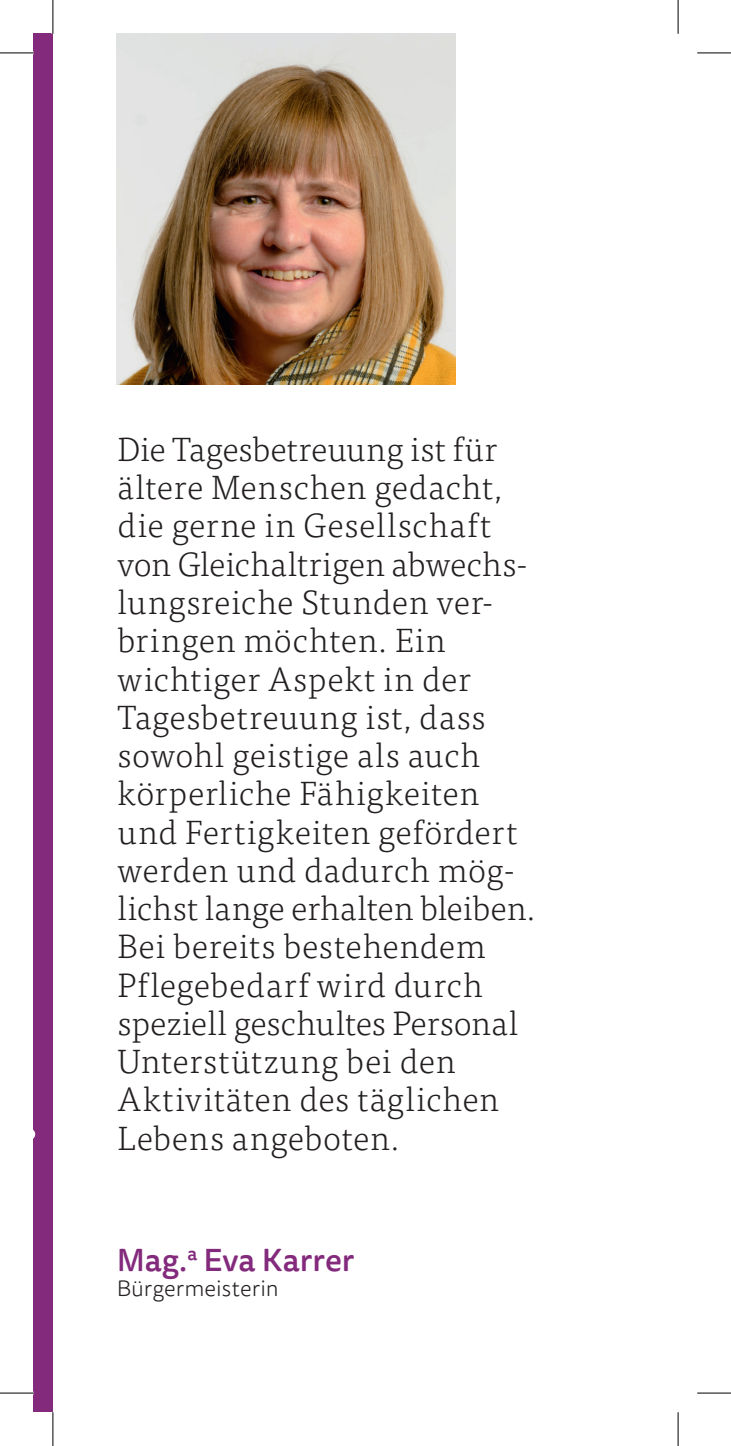
<style>
.page{position:relative;width:731px;height:1446px;background:#fff}
.page>*{position:absolute;margin:0;border:0;box-sizing:border-box;transform-origin:0 0}
.t1{font:300 33.75px/38.2px "Tisa Pro";letter-spacing:.015em;color:#231f20}
.t2{font:500 31.5px "Tisa Sans Pro";color:#832a7c}
.t3{font:300 22.5px "Tisa Sans Pro";color:#231f20}
</style>
<div class="page">
<div style="left:34px;top:34px;width:19px;height:1377px;background:#832a7c"></div>
<img style="left:117px;top:34px;width:339px;height:350px">
<hr style="left:0;top:53px;width:34px;height:1px;background:#000">
<hr style="left:697px;top:53px;width:34px;height:1px;background:#000">
<hr style="left:0;top:1392px;width:34px;height:1px;background:#000">
<hr style="left:697px;top:1392px;width:34px;height:1px;background:#000">
<hr style="left:53px;top:0;width:1px;height:34px;background:#000">
<hr style="left:53px;top:1411px;width:1px;height:34px;background:#000">
<hr style="left:678px;top:0;width:1px;height:34px;background:#000">
<hr style="left:678px;top:1411px;width:1px;height:34px;background:#000">
<p class="t1" style="left:117px;top:428px;width:420px">Die Tagesbetreuung ist für ältere Menschen gedacht, die gerne in Gesellschaft von Gleichaltrigen abwechs&shy;lungsreiche Stunden ver&shy;bringen möchten. Ein wichtiger Aspekt in der<br>Tagesbetreuung ist, dass sowohl geistige als auch körperliche Fähigkeiten und Fertigkeiten gefördert werden und dadurch mög&shy;lichst lange erhalten bleiben.<br>Bei bereits bestehendem<br>Pflegebedarf wird durch speziell geschultes Personal<br>Unterstützung bei den<br>Aktivitäten des täglichen<br>Lebens angeboten.</p>
<p class="t2" style="left:117px;top:1237px;width:239px">Mag.<sup>a</sup> Eva Karrer</p>
<p class="t3" style="left:117px;top:1273px;width:164px">Bürgermeisterin</p>
</div>
